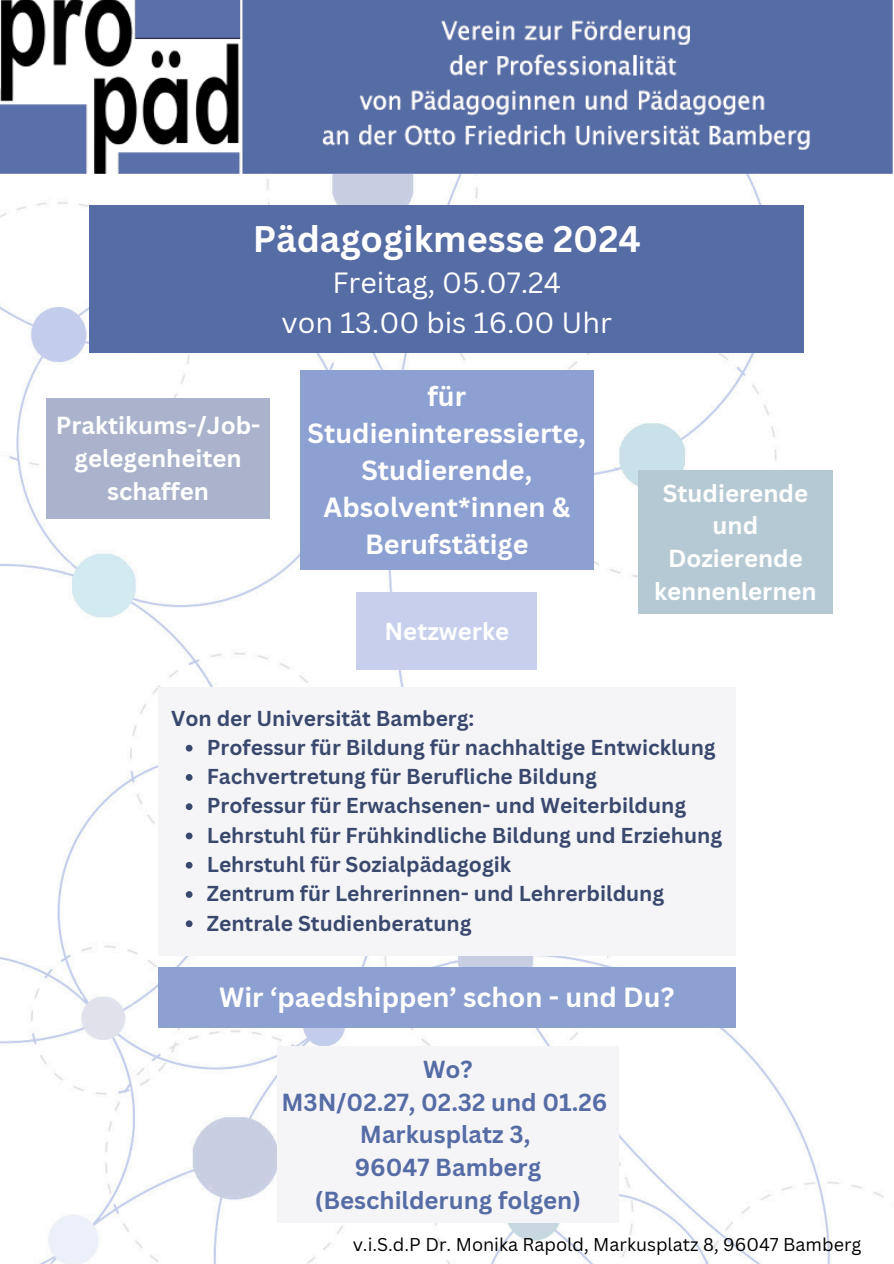
<style>
.page{position:relative;width:894px;height:1264px;background:#fff}
.page>*{position:absolute;margin:0;border:0;box-sizing:border-box;transform-origin:0 0}
.t1{font:700 36px "Canva Sans";color:#fff}
.t2{font:28.5px/39.3px "Canva Sans";color:#fff;text-align:center}
.t3{font:700 27px/37.2px "Canva Sans";color:#fff;text-align:center}
.t4{font:700 24px/32.7px "Canva Sans";color:#fff;text-align:center}
.t5{font:700 24px/32.7px "Canva Sans";color:#566ca5;text-align:center}
.t6{font:700 21px "Canva Sans";color:#3a486d}
.t7{font:18px "Canva Sans";color:#000}
</style>
<div class="page">
<img style="left:0;top:0;width:893px;height:1263px">
<div style="left:89px;top:205px;width:714px;height:147px;background:#566ca5"></div>
<div style="left:47px;top:398px;width:223px;height:121px;background:#abb3cc"></div>
<div style="left:638px;top:470px;width:194px;height:143px;background:#b5c9d4"></div>
<div style="left:277px;top:1046px;width:341px;height:176px;background:#f5f5f8"></div>
<div style="left:356px;top:592px;width:181px;height:77px;background:#c8cfed"></div>
<div style="left:300px;top:370px;width:293px;height:199px;background:#8ca0d1"></div>
<div style="left:158px;top:966px;width:577px;height:61px;background:#8ca0d1"></div>
<div style="left:158px;top:687px;width:577px;height:268px;background:#f5f5f8"></div>
<svg style="left:186px;top:744px;width:6px;height:7px"></svg>
<svg style="left:186px;top:774px;width:6px;height:6px"></svg>
<svg style="left:186px;top:803px;width:6px;height:7px"></svg>
<svg style="left:186px;top:832px;width:6px;height:7px"></svg>
<svg style="left:186px;top:861px;width:6px;height:7px"></svg>
<svg style="left:186px;top:891px;width:6px;height:6px"></svg>
<svg style="left:186px;top:920px;width:6px;height:7px"></svg>
<h2 class="t1" style="left:253px;top:213px;width:389px">Pädagogikmesse 2024</h2>
<h2 class="t2" style="left:281px;top:263px;width:332px">Freitag, 05.07.24<br>von 13.00 bis 16.00 Uhr</h2>
<h3 class="t4" style="left:56px;top:409px;width:206px">Praktikums-/Job&shy;gelegenheiten schaffen</h3>
<h4 class="t3" style="left:307px;top:376px;width:280px">für<br>Studieninteressierte,<br>Studierende,<br>Absolvent*innen &amp;<br>Berufstätige</h4>
<h3 class="t4" style="left:384px;top:614px;width:126px">Netzwerke</h3>
<h1 class="t4" style="left:654px;top:476px;width:164px">Studierende und<br>Dozierende kennenlernen</h1>
<p class="t6" style="left:171px;top:703px;width:305px">Von der Universität Bamberg:</p>
<p class="t6" style="left:207px;top:732px;width:510px">Professur für Bildung für nachhaltige Entwicklung</p>
<p class="t6" style="left:207px;top:761px;width:391px">Fachvertretung für Berufliche Bildung</p>
<p class="t6" style="left:207px;top:791px;width:481px">Professur für Erwachsenen- und Weiterbildung</p>
<p class="t6" style="left:207px;top:820px;width:516px">Lehrstuhl für Frühkindliche Bildung und Erziehung</p>
<h1 class="t6" style="left:207px;top:849px;width:306px">Lehrstuhl für Sozialpädagogik</h1>
<h3 class="t6" style="left:207px;top:878px;width:459px">Zentrum für Lehrerinnen- und Lehrerbildung</h3>
<p class="t6" style="left:207px;top:908px;width:266px">Zentrale Studienberatung</p>
<p class="t3" style="left:219px;top:978px;width:456px">Wir ‘paedshippen’ schon - und Du?</p>
<h3 class="t5" style="left:281px;top:1052px;width:327px">Wo?<br>M3N/02.27, 02.32 und 01.26<br>Markusplatz 3,<br>96047 Bamberg (Beschilderung folgen)</h3>
<p class="t7" style="left:352px;top:1231px;width:510px">v.i.S.d.P Dr. Monika Rapold, Markusplatz 8, 96047 Bamberg</p>
</div>
